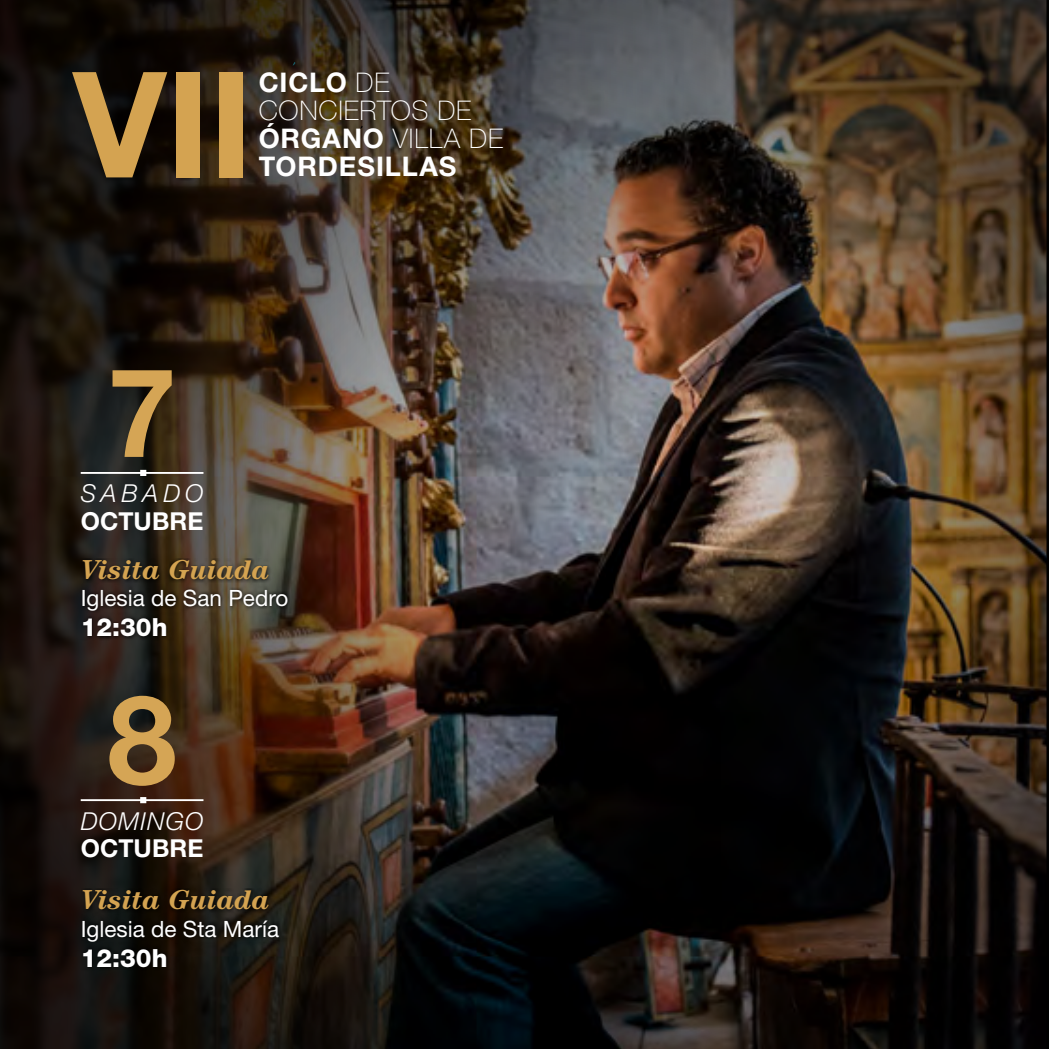
<style>
.page{position:relative;width:1049px;height:1049px;background:#fff}
.page>*{position:absolute;margin:0;border:0;box-sizing:border-box;transform-origin:0 0}
.t1{font:700 147.5px "Helvetica Neue LT Std";color:#d4a351}
.t2{font:700 123.75px "Helvetica Neue LT Std";color:#d5a555}
.t3{font:italic 700 27.5px "Century Std";color:#d4a351}
.t4{font:100 27px/28px "Helvetica Neue LT Std";letter-spacing:.03em;color:#fff}
.t5{font:700 27px "Helvetica Neue LT Std";letter-spacing:.035em;color:#fff}
.t6{font:800 25px "Helvetica Neue LT Std";color:#fff}
.t7{font:700 24.75px "Helvetica Neue LT Std";letter-spacing:.005em;color:#fff}
.t8{font:italic 300 24.75px "Helvetica Neue LT Std";letter-spacing:.045em;color:#fff}
.t9{font:22.5px "Helvetica Neue LT Std";color:#fff}
.s1{font-weight:700}
</style>
<div class="page">
<img style="left:0;top:0;width:1049px;height:1049px">
<div style="left:82px;top:558px;width:210px;height:83px;background:#000;opacity:.75"></div>
<hr style="left:81px;top:472px;width:122px;height:2px;background:#fff">
<svg style="left:140px;top:470px;width:6px;height:6px"></svg>
<div style="left:82px;top:888px;width:200px;height:83px;background:#000;opacity:.75"></div>
<hr style="left:81px;top:799px;width:122px;height:2px;background:#fff">
<svg style="left:140px;top:797px;width:6px;height:6px"></svg>
<h1 class="t1" style="left:73px;top:34px;width:128px">VII</h1>
<p class="t4" style="left:259px;top:68px;width:246px"><span class="s1">CICLO</span> DE<br>CONCIERTOS DE<br><span class="s1">ÓRGANO</span> VILLA DE</p>
<p class="t5" style="left:259px;top:149px;width:199px">TORDESILLAS</p>
<h2 class="t2" style="left:108px;top:336px;width:70px">7</h2>
<p class="t8" style="left:81px;top:479px;width:124px">SABADO</p>
<p class="t7" style="left:81px;top:506px;width:124px">OCTUBRE</p>
<p class="t3" style="left:81px;top:553px;width:191px">Visita Guiada</p>
<p class="t9" style="left:81px;top:585px;width:209px">Iglesia de San Pedro</p>
<p class="t6" style="left:81px;top:612px;width:88px">12:30h</p>
<h2 class="t2" style="left:108px;top:663px;width:70px">8</h2>
<p class="t8" style="left:81px;top:806px;width:124px">DOMINGO</p>
<p class="t7" style="left:81px;top:833px;width:124px">OCTUBRE</p>
<p class="t3" style="left:81px;top:883px;width:191px">Visita Guiada</p>
<p class="t9" style="left:81px;top:915px;width:200px">Iglesia de Sta María</p>
<p class="t6" style="left:81px;top:943px;width:88px">12:30h</p>
</div>
